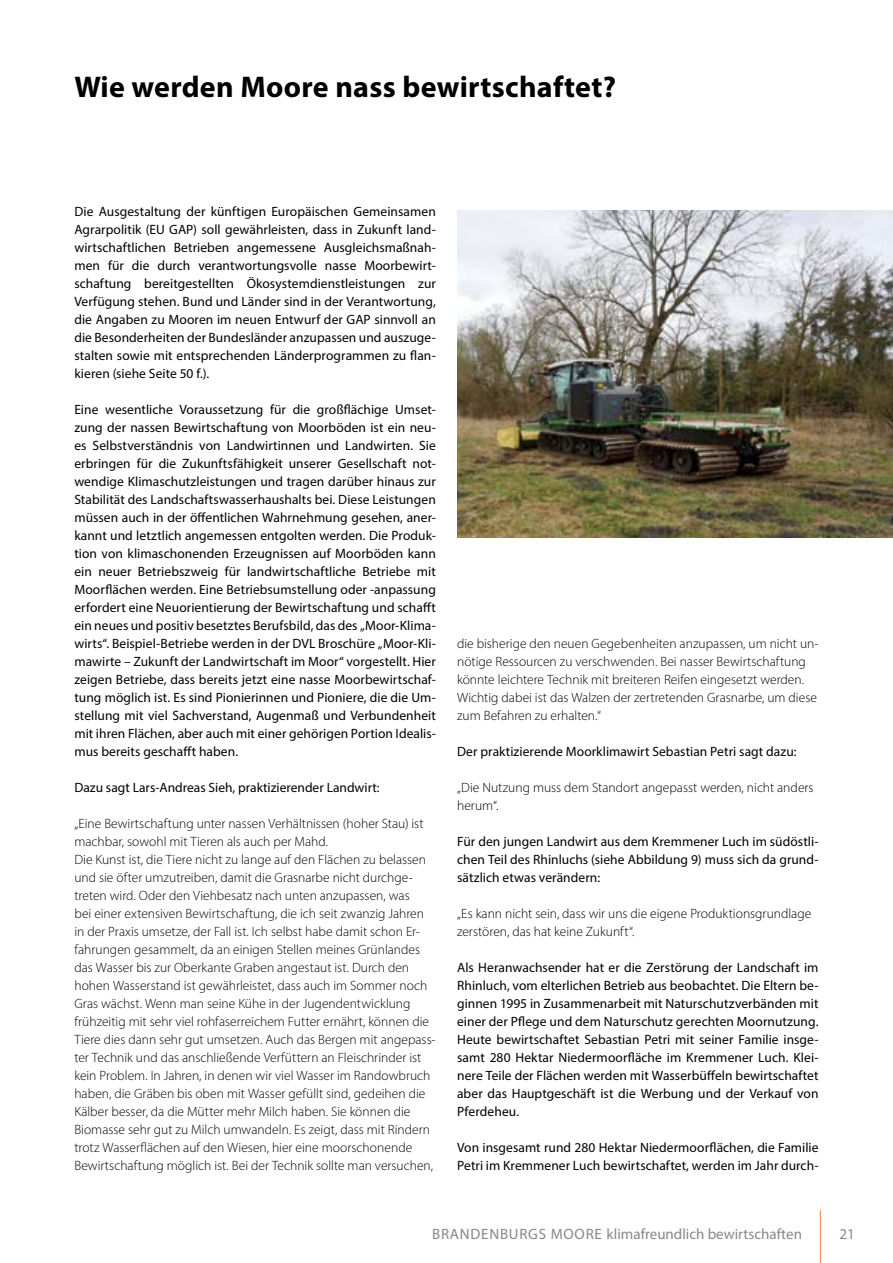
<style>
.page{position:relative;width:893px;height:1263px;background:#fff}
.page>*{position:absolute;margin:0;border:0;box-sizing:border-box;transform-origin:0 0}
.Überschrift_H2_20_pt{font:700 30px "Myriad Pro";letter-spacing:.01em;color:#000}
.t1{font:15px "Myriad Pro";color:#878787}
.Fließtext{font:13.5px/18px "Myriad Pro";letter-spacing:.005em;color:#000;text-align:justify}
.t2{font:300 13.5px/18px "Myriad Pro";color:#000}
</style>
<div class="page">
<hr style="left:820px;top:1210px;width:1px;height:53px;background:#ef833e">
<img style="left:457px;top:210px;width:436px;height:328px">
<h2 class="Überschrift_H2_20_pt" style="left:74px;top:67px;width:543px">Wie werden Moore nass bewirtschaftet?</h2>
<p class="Fließtext" style="left:74px;top:202px;width:363px">Die Ausgestaltung der künftigen Europäischen Gemeinsamen Agrarpolitik (EU GAP) soll gewährleisten, dass in Zukunft land&shy;wirtschaftlichen Betrieben angemessene Ausgleichsmaßnah&shy;men für die durch verantwortungsvolle nasse Moorbewirt&shy;schaftung bereitgestellten Ökosystemdienstleistungen zur Verfügung stehen. Bund und Länder sind in der Verantwortung, die Angaben zu Mooren im neuen Entwurf der GAP sinnvoll an die Besonderheiten der Bundesländer anzupassen und auszuge&shy;stalten sowie mit entsprechenden Länderprogrammen zu flan&shy;kieren (siehe Seite 50 f.).</p>
<p class="Fließtext" style="left:74px;top:400px;width:363px">Eine wesentliche Voraussetzung für die großflächige Umset&shy;zung der nassen Bewirtschaftung von Moorböden ist ein neu&shy;es Selbstverständnis von Landwirtinnen und Landwirten. Sie erbringen für die Zukunftsfähigkeit unserer Gesellschaft not&shy;wendige Klimaschutzleistungen und tragen darüber hinaus zur Stabilität des Landschaftswasserhaushalts bei. Diese Leistungen müssen auch in der öffentlichen Wahrnehmung gesehen, aner&shy;kannt und letztlich angemessen entgolten werden. Die Produk&shy;tion von klimaschonenden Erzeugnissen auf Moorböden kann ein neuer Betriebszweig für landwirtschaftliche Betriebe mit Moorflächen werden. Eine Betriebsumstellung oder -anpassung erfordert eine Neuorientierung der Bewirtschaftung und schafft ein neues und positiv besetztes Berufsbild, das des „Moor-Klima&shy;wirts“. Beispiel-Betriebe werden in der DVL Broschüre „Moor-Kli&shy;mawirte – Zukunft der Landwirtschaft im Moor“ vorgestellt. Hier zeigen Betriebe, dass bereits jetzt eine nasse Moorbewirtschaf&shy;tung möglich ist. Es sind Pionierinnen und Pioniere, die die Um&shy;stellung mit viel Sachverstand, Augenmaß und Verbundenheit mit ihren Flächen, aber auch mit einer gehörigen Portion Idealis&shy;mus bereits geschafft haben.</p>
<p class="Fließtext" style="left:74px;top:778px;width:307px">Dazu sagt Lars-Andreas Sieh, praktizierender Landwirt:</p>
<p class="t2" style="left:74px;top:814px;width:363px">„Eine Bewirtschaftung unter nassen Verhältnissen (hoher Stau) ist machbar, sowohl mit Tieren als auch per Mahd.<br>Die Kunst ist, die Tiere nicht zu lange auf den Flächen zu belassen und sie öfter umzutreiben, damit die Grasnarbe nicht durchge&shy;treten wird. Oder den Viehbesatz nach unten anzupassen, was<br>bei einer extensiven Bewirtschaftung, die ich seit zwanzig Jahren in der Praxis umsetze, der Fall ist. Ich selbst habe damit schon Er&shy;fahrungen gesammelt, da an einigen Stellen meines Grünlandes das Wasser bis zur Oberkante Graben angestaut ist. Durch den hohen Wasserstand ist gewährleistet, dass auch im Sommer noch Gras wächst. Wenn man seine Kühe in der Jugendentwicklung frühzeitig mit sehr viel rohfaserreichem Futter ernährt, können die Tiere dies dann sehr gut umsetzen. Auch das Bergen mit angepass&shy;ter Technik und das anschließende Verfüttern an Fleischrinder ist kein Problem. In Jahren, in denen wir viel Wasser im Randowbruch haben, die Gräben bis oben mit Wasser gefüllt sind, gedeihen die Kälber besser, da die Mütter mehr Milch haben. Sie können die Biomasse sehr gut zu Milch umwandeln. Es zeigt, dass mit Rindern trotz Wasserflächen auf den Wiesen, hier eine moorschonende Bewirtschaftung möglich ist. Bei der Technik sollte man versuchen,</p>
<p class="t2" style="left:457px;top:634px;width:363px">die bisherige den neuen Gegebenheiten anzupassen, um nicht un&shy;nötige Ressourcen zu verschwenden. Bei nasser Bewirtschaftung könnte leichtere Technik mit breiteren Reifen eingesetzt werden.<br>Wichtig dabei ist das Walzen der zertretenden Grasnarbe, um diese zum Befahren zu erhalten.“</p>
<p class="Fließtext" style="left:457px;top:742px;width:341px">Der praktizierende Moorklimawirt Sebastian Petri sagt dazu:</p>
<p class="t2" style="left:457px;top:778px;width:358px">„Die Nutzung muss dem Standort angepasst werden, nicht anders herum“.</p>
<p class="Fließtext" style="left:457px;top:832px;width:363px">Für den jungen Landwirt aus dem Kremmener Luch im südöstli&shy;chen Teil des Rhinluchs (siehe Abbildung 9) muss sich da grund&shy;sätzlich etwas verändern:</p>
<p class="t2" style="left:457px;top:904px;width:356px">„Es kann nicht sein, dass wir uns die eigene Produktionsgrundlage zerstören, das hat keine Zukunft“.</p>
<p class="Fließtext" style="left:457px;top:958px;width:363px">Als Heranwachsender hat er die Zerstörung der Landschaft im Rhinluch, vom elterlichen Betrieb aus beobachtet. Die Eltern be&shy;ginnen 1995 in Zusammenarbeit mit Naturschutzverbänden mit einer der Pflege und dem Naturschutz gerechten Moornutzung.<br>Heute bewirtschaftet Sebastian Petri mit seiner Familie insge&shy;samt 280 Hektar Niedermoorfläche im Kremmener Luch. Klei&shy;nere Teile der Flächen werden mit Wasserbüffeln bewirtschaftet aber das Hauptgeschäft ist die Werbung und der Verkauf von Pferdeheu.</p>
<p class="Fließtext" style="left:457px;top:1138px;width:363px">Von insgesamt rund 280 Hektar Niedermoorflächen, die Familie<br>Petri im Kremmener Luch bewirtschaftet, werden im Jahr durch-</p>
<p class="t1" style="left:432px;top:1225px;width:371px">BRANDENBURGS MOORE klimafreundlich bewirtschaften</p>
<p class="t1" style="left:839px;top:1225px;width:17px">21</p>
</div>
